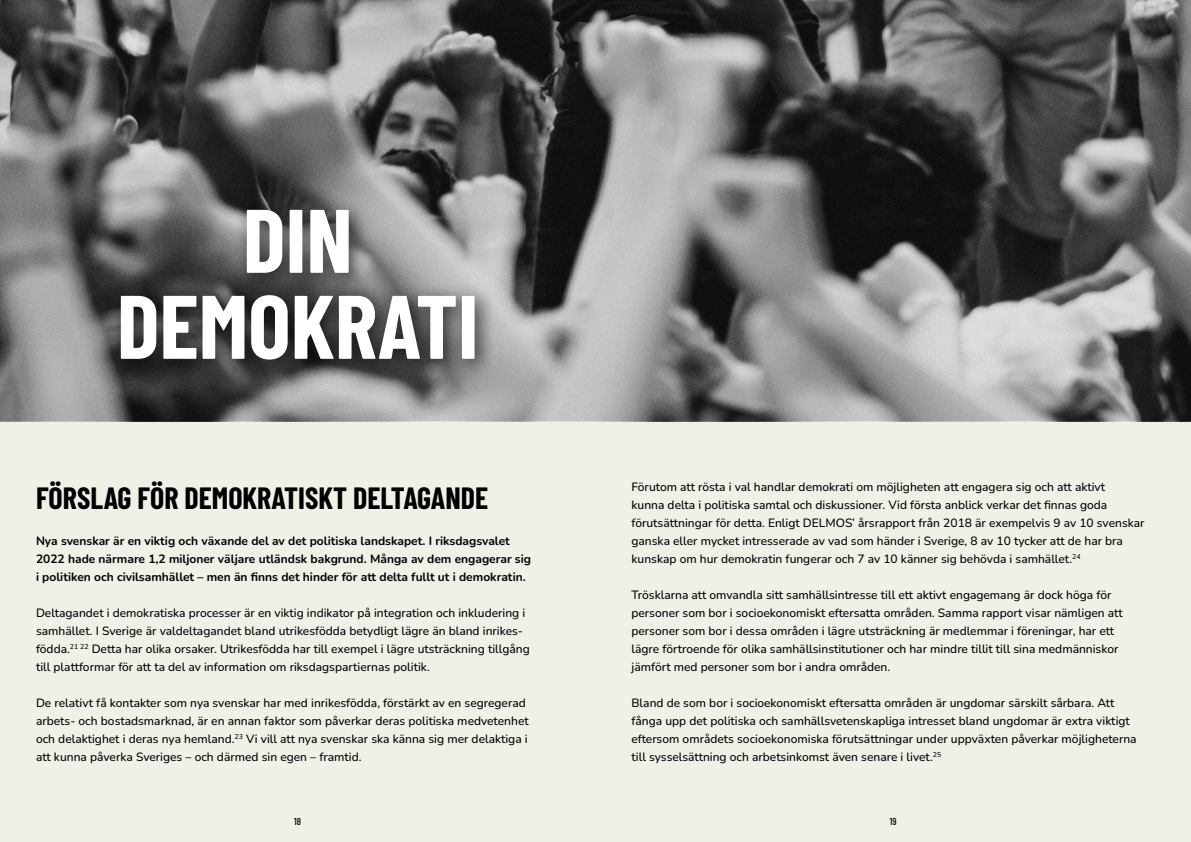
<style>
.page{position:relative;width:1191px;height:842px;background:#fff}
.page>*{position:absolute;margin:0;border:0;box-sizing:border-box;transform-origin:0 0}
.t1{font:700 90px/86px "Barlow Condensed";color:#fff;text-align:center}
.t2{font:700 30px "Barlow Condensed";color:#000}
.t3{font:500 12px/18px "Nunito";color:#000}
.t4{font:700 12px/18px "Nunito";color:#000}
.t5{font:500 10px "Barlow Condensed";color:#000}
</style>
<div class="page">
<div style="left:0;top:421px;width:1191px;height:421px;background:#eff0e6"></div>
<img style="left:0;top:0;width:1191px;height:421px">
<div style="left:108px;top:197px;width:388px;height:183px;background:#000;opacity:.75"></div>
<h1 class="t1" style="left:117px;top:192px;width:363px">DIN<br>DEMOKRATI</h1>
<h2 class="t2" style="left:36px;top:477px;width:454px">FÖRSLAG FÖR DEMOKRATISKT DELTAGANDE</h2>
<p class="t4" style="left:36px;top:531px;width:496px">Nya svenskar är en viktig och växande del av det politiska landskapet. I riksdagsvalet<br>2022 hade närmare 1,2 miljoner väljare utländsk bakgrund. Många av dem engagerar sig i politiken och civilsamhället – men än finns det hinder för att delta fullt ut i demokratin.</p>
<p class="t3" style="left:36px;top:603px;width:495px">Deltagandet i demokratiska processer är en viktig indikator på integration och inkludering i samhället. I Sverige är valdeltagandet bland utrikesfödda betydligt lägre än bland inrikes&shy;födda.<sup>21</sup> <sup>22</sup> Detta har olika orsaker. Utrikesfödda har till exempel i lägre utsträckning tillgång till plattformar för att ta del av information om riksdagspartiernas politik.</p>
<p class="t3" style="left:36px;top:693px;width:494px">De relativt få kontakter som nya svenskar har med inrikesfödda, förstärkt av en segregerad arbets- och bostadsmarknad, är en annan faktor som påverkar deras politiska medvetenhet och delaktighet i deras nya hemland.<sup>23</sup> Vi vill att nya svenskar ska känna sig mer delaktiga i att kunna påverka Sveriges – och därmed sin egen – framtid.</p>
<p class="t3" style="left:631px;top:478px;width:514px">Förutom att rösta i val handlar demokrati om möjligheten att engagera sig och att aktivt<br>kunna delta i politiska samtal och diskussioner. Vid första anblick verkar det finnas goda förutsättningar för detta. Enligt DELMOS’ årsrapport från 2018 är exempelvis 9 av 10 svenskar ganska eller mycket intresserade av vad som händer i Sverige, 8 av 10 tycker att de har bra kunskap om hur demokratin fungerar och 7 av 10 känner sig behövda i samhället.<sup>24</sup></p>
<p class="t3" style="left:631px;top:586px;width:493px">Trösklarna att omvandla sitt samhällsintresse till ett aktivt engagemang är dock höga för personer som bor i socioekonomiskt eftersatta områden. Samma rapport visar nämligen att personer som bor i dessa områden i lägre utsträckning är medlemmar i föreningar, har ett lägre förtroende för olika samhällsinstitutioner och har mindre tillit till sina medmänniskor jämfört med personer som bor i andra områden.</p>
<p class="t3" style="left:631px;top:694px;width:507px">Bland de som bor i socioekonomiskt eftersatta områden är ungdomar särskilt sårbara. Att fånga upp det politiska och samhällsvetenskapliga intresset bland ungdomar är extra viktigt eftersom områdets socioekonomiska förutsättningar under uppväxten påverkar möjligheterna till sysselsättning och arbetsinkomst även senare i livet.<sup>25</sup></p>
<p class="t5" style="left:294px;top:814px;width:8px">18</p>
<p class="t5" style="left:890px;top:814px;width:8px">19</p>
</div>
